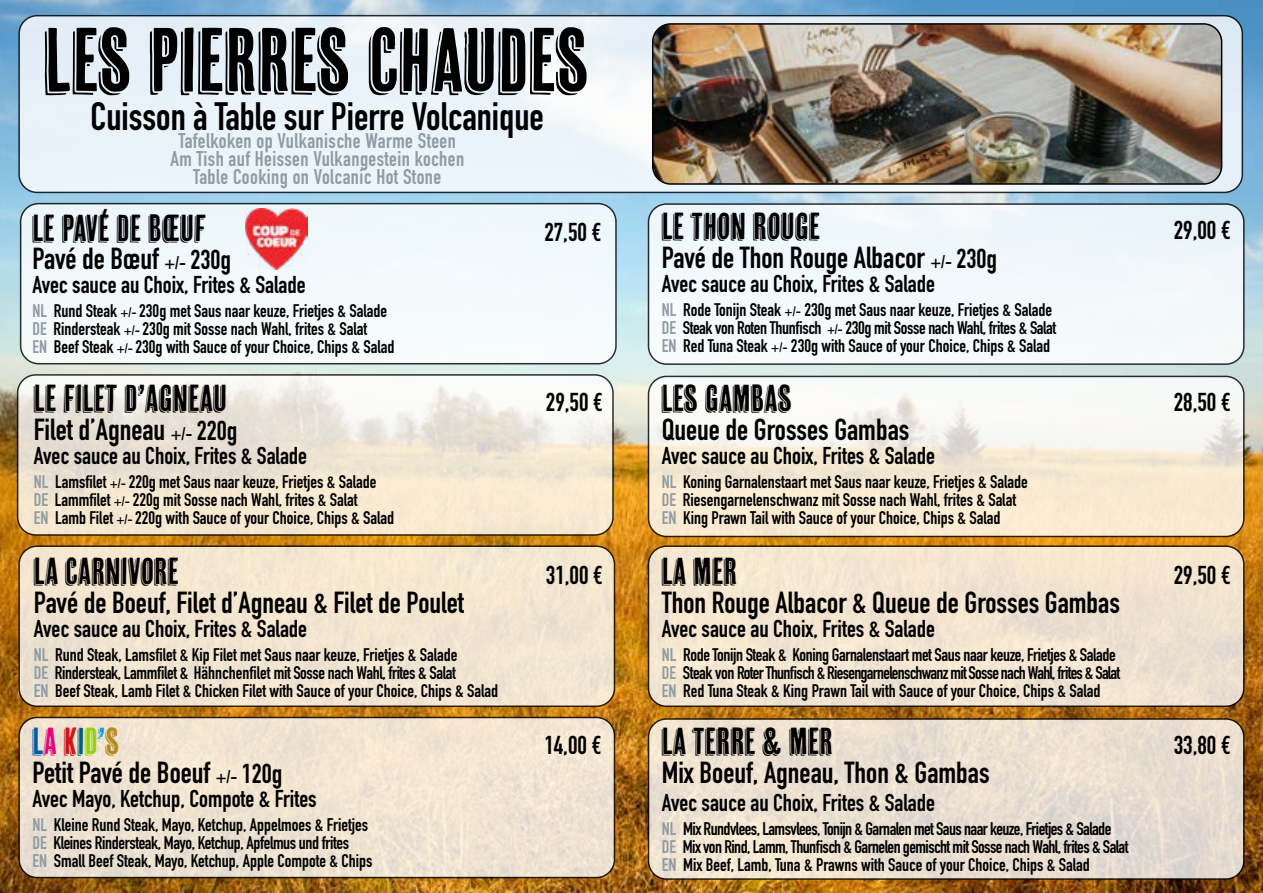
<style>
.page{position:relative;width:1263px;height:893px;background:#fff}
.page>*{position:absolute;margin:0;border:0;box-sizing:border-box;transform-origin:0 0}
.t1{font:90px "Cheap Pine";color:#000}
.t2{font:700 39px "DIN Condensed";color:#000}
.t3{font:37.5px "Cheap Pine";color:#000}
.t4{font:37.5px "Cheap Pine";color:#005aa7}
.t5{font:700 30px "DIN Condensed";color:#000}
.t6{font:700 25.5px "DIN Condensed";color:#000}
.t7{font:700 24px "DIN Condensed";color:#000}
.t8{font:700 21px/18px "DIN Condensed";letter-spacing:.02em;color:#8f9ca4;text-align:center}
.t9{font:700 18px/18px "DIN Condensed";color:#000}
.t10{font:700 18px/18px "DIN Condensed";letter-spacing:-.02em;color:#000}
.t11{font:700 18px/18px "DIN Condensed";letter-spacing:-.03em;color:#000}
.s1{font-size:18px}
.s2{font-size:27px}
.s3{color:#8f9ca4}
.s4{font-size:13.5px}
.s5{color:#e6007d}
.s6{color:#cd1719}
.s7{color:#005f72}
.s8{color:#91d400}
.s9{color:#009fe3}
.s10{color:#b58b20}
</style>
<div class="page">
<img style="left:0;top:0;width:1263px;height:893px">
<svg style="left:19px;top:16px;width:1223px;height:176px;background:#e9f2f8"></svg>
<div style="left:18px;top:15px;width:1225px;height:178px;border:2px solid #000;border-radius:18px"></div>
<div style="left:21px;top:204px;width:595px;height:160px;background:#f3f9fc;border-radius:18px"></div>
<div style="left:20px;top:203px;width:597px;height:161px;border:2px solid #000;border-radius:18px"></div>
<img style="left:245px;top:208px;width:63px;height:62px">
<img style="left:653px;top:24px;width:568px;height:160px">
<div style="left:652px;top:23px;width:570px;height:162px;border:2px solid #000;border-radius:18px"></div>
<div style="left:19px;top:546px;width:595px;height:160px;background:#f3e6d0;border-radius:18px"></div>
<div style="left:18px;top:545px;width:597px;height:162px;border:2px solid #000;border-radius:18px"></div>
<div style="left:19px;top:717px;width:595px;height:160px;background:#f0e4d1;border-radius:18px"></div>
<div style="left:18px;top:717px;width:597px;height:161px;border:2px solid #000;border-radius:18px"></div>
<svg style="left:18px;top:375px;width:595px;height:160px"></svg>
<div style="left:17px;top:374px;width:597px;height:162px;border:2px solid #000;border-radius:18px"></div>
<div style="left:648px;top:204px;width:596px;height:160px;background:#f2f9fb;border-radius:18px"></div>
<div style="left:648px;top:203px;width:596px;height:162px;border:2px solid #000;border-radius:18px"></div>
<svg style="left:648px;top:376px;width:596px;height:160px;fill:#f8edd5"></svg>
<div style="left:648px;top:376px;width:596px;height:161px;border:2px solid #000;border-radius:18px"></div>
<div style="left:648px;top:546px;width:596px;height:160px;background:#f3e5d0;border-radius:18px"></div>
<div style="left:648px;top:545px;width:596px;height:162px;border:2px solid #000;border-radius:18px"></div>
<svg style="left:648px;top:719px;width:596px;height:160px;background:#eadfd0"></svg>
<div style="left:648px;top:718px;width:596px;height:162px;border:2px solid #000;border-radius:18px"></div>
<h1 class="t1" style="left:45px;top:11px;width:546px">LES PIERRES CHAUDES</h1>
<h2 class="t2" style="left:91px;top:90px;width:455px">Cuisson à Table sur Pierre Volcanique</h2>
<p class="t8" style="left:170px;top:132px;width:295px">Tafelkoken op Vulkanische Warme Steen<br>Am Tish auf Heissen Vulkangestein kochen<br>Table Cooking on Volcanic Hot Stone</p>
<h3 class="t3" style="left:32px;top:207px;width:175px">LE PAVÉ DE BŒUF</h3>
<h3 class="t6" style="left:544px;top:215px;width:58px">27,50 €</h3>
<h3 class="t5" style="left:32px;top:238px;width:200px">Pavé de Bœuf <span class="s1">+/-</span> <span class="s2">230g</span></h3>
<h3 class="t7" style="left:32px;top:269px;width:275px">Avec sauce au Choix, Frites &amp; Salade</h3>
<p class="t9" style="left:32px;top:302px;width:364px"><span class="s3">NL</span> Rund Steak <span class="s4">+/-</span> 230g met Saus naar keuze, Frietjes &amp; Salade<br><span class="s3">DE</span> Rindersteak <span class="s4">+/-</span> 230g mit Sosse nach Wahl, frites &amp; Salat<br><span class="s3">EN</span> Beef Steak <span class="s4">+/-</span> 230g with Sauce of your Choice, Chips &amp; Salad</p>
<h3 class="t3" style="left:34px;top:378px;width:195px">LE FILET D’AGNEAU</h3>
<h3 class="t6" style="left:546px;top:385px;width:58px">29,50 €</h3>
<h3 class="t5" style="left:34px;top:409px;width:205px">Filet d’Agneau <span class="s1">+/-</span> <span class="s2">220g</span></h3>
<h3 class="t7" style="left:34px;top:439px;width:275px">Avec sauce au Choix, Frites &amp; Salade</h3>
<p class="t9" style="left:34px;top:472px;width:362px"><span class="s3">NL</span> Lamsfilet <span class="s4">+/-</span> 220g met Saus naar keuze, Frietjes &amp; Salade<br><span class="s3">DE</span> Lammfilet <span class="s4">+/-</span> 220g mit Sosse nach Wahl, frites &amp; Salat<br><span class="s3">EN</span> Lamb Filet <span class="s4">+/-</span> 220g with Sauce of your Choice, Chips &amp; Salad</p>
<h3 class="t3" style="left:34px;top:551px;width:147px">LA CARNIVORE</h3>
<h3 class="t6" style="left:546px;top:558px;width:58px">31,00 €</h3>
<h3 class="t5" style="left:34px;top:582px;width:432px">Pavé de Boeuf, Filet d’Agneau &amp; Filet de Poulet</h3>
<h3 class="t7" style="left:34px;top:612px;width:275px">Avec sauce au Choix, Frites &amp; Salade</h3>
<p class="t9" style="left:34px;top:645px;width:466px"><span class="s3">NL</span> Rund Steak, Lamsfilet &amp; Kip Filet met Saus naar keuze, Frietjes &amp; Salade<br><span class="s3">DE</span> Rindersteak, Lammfilet &amp; Hähnchenfilet mit Sosse nach Wahl, frites &amp; Salat<br><span class="s3">EN</span> Beef Steak, Lamb Filet &amp; Chicken Filet with Sauce of your Choice, Chips &amp; Salad</p>
<h3 class="t4" style="left:32px;top:721px;width:89px">L<span class="s5">A</span> <span class="s6">K</span><span class="s7">I</span><span class="s8">D</span><span class="s9">’</span><span class="s10">S</span></h3>
<h3 class="t6" style="left:544px;top:728px;width:58px">14,00 €</h3>
<h3 class="t5" style="left:32px;top:752px;width:252px">Petit Pavé de Boeuf <span class="s1">+/-</span> <span class="s2">120g</span></h3>
<h3 class="t7" style="left:32px;top:782px;width:286px">Avec Mayo, Ketchup, Compote &amp; Frites</h3>
<p class="t9" style="left:32px;top:815px;width:341px"><span class="s3">NL</span> Kleine Rund Steak, Mayo, Ketchup, Appelmoes &amp; Frietjes<br><span class="s3">DE</span> Kleines Rindersteak, Mayo, Ketchup, Apfelmus und frites<br><span class="s3">EN</span> Small Beef Steak, Mayo, Ketchup, Apple Compote &amp; Chips</p>
<h3 class="t3" style="left:662px;top:206px;width:160px">LE THON ROUGE</h3>
<h3 class="t6" style="left:1174px;top:213px;width:58px">29,00 €</h3>
<h3 class="t5" style="left:662px;top:237px;width:337px">Pavé de Thon Rouge Albacor <span class="s1">+/-</span> <span class="s2">230g</span></h3>
<h3 class="t7" style="left:662px;top:267px;width:275px">Avec sauce au Choix, Frites &amp; Salade</h3>
<p class="t9" style="left:662px;top:300px;width:396px"><span class="s3">NL</span> Rode Tonijn Steak <span class="s4">+/-</span> 230g met Saus naar keuze, Frietjes &amp; Salade<br><span class="s3">DE</span> Steak von Roten Thunfisch <span class="s4">+/-</span> 230g mit Sosse nach Wahl, frites &amp; Salat<br><span class="s3">EN</span> Red Tuna Steak <span class="s4">+/-</span> 230g with Sauce of your Choice, Chips &amp; Salad</p>
<h3 class="t3" style="left:662px;top:378px;width:132px">LES GAMBAS</h3>
<h3 class="t6" style="left:1174px;top:385px;width:58px">28,50 €</h3>
<h3 class="t5" style="left:662px;top:409px;width:249px">Queue de Grosses Gambas</h3>
<h3 class="t7" style="left:662px;top:439px;width:275px">Avec sauce au Choix, Frites &amp; Salade</h3>
<p class="t9" style="left:662px;top:472px;width:367px"><span class="s3">NL</span> Koning Garnalenstaart met Saus naar keuze, Frietjes &amp; Salade<br><span class="s3">DE</span> Riesengarnelenschwanz mit Sosse nach Wahl, frites &amp; Salat<br><span class="s3">EN</span> King Prawn Tail with Sauce of your Choice, Chips &amp; Salad</p>
<h3 class="t3" style="left:662px;top:551px;width:77px">LA MER</h3>
<h3 class="t6" style="left:1174px;top:558px;width:58px">29,50 €</h3>
<h3 class="t5" style="left:662px;top:582px;width:460px">Thon Rouge Albacor &amp; Queue de Grosses Gambas</h3>
<h3 class="t7" style="left:662px;top:612px;width:275px">Avec sauce au Choix, Frites &amp; Salade</h3>
<p class="t10" style="left:662px;top:645px;width:460px"><span class="s3">NL</span> Rode Tonijn Steak &amp; Koning Garnalenstaart met Saus naar keuze, Frietjes &amp; Salade<br><span class="s3">DE</span> Steak von Roter Thunfisch &amp; Riesengarnelenschwanz mit Sosse nach Wahl, frites &amp; Salat<br><span class="s3">EN</span> Red Tuna Steak &amp; King Prawn Tail with Sauce of your Choice, Chips &amp; Salad</p>
<h3 class="t3" style="left:662px;top:721px;width:173px">LA TERRE &amp; MER</h3>
<h3 class="t6" style="left:1174px;top:728px;width:58px">33,80 €</h3>
<h3 class="t5" style="left:662px;top:752px;width:329px">Mix Boeuf, Agneau, Thon &amp; Gambas</h3>
<h3 class="t7" style="left:662px;top:787px;width:275px">Avec sauce au Choix, Frites &amp; Salade</h3>
<p class="t11" style="left:662px;top:820px;width:468px"><span class="s3">NL</span> Mix Rundvlees, Lamsvlees, Tonijn &amp; Garnalen met Saus naar keuze, Frietjes &amp; Salade<br><span class="s3">DE</span> Mix von Rind, Lamm, Thunfisch &amp; Garnelen gemischt mit Sosse nach Wahl, frites &amp; Salat<br><span class="s3">EN</span> Mix Beef, Lamb, Tuna &amp; Prawns with Sauce of your Choice, Chips &amp; Salad</p>
</div>
